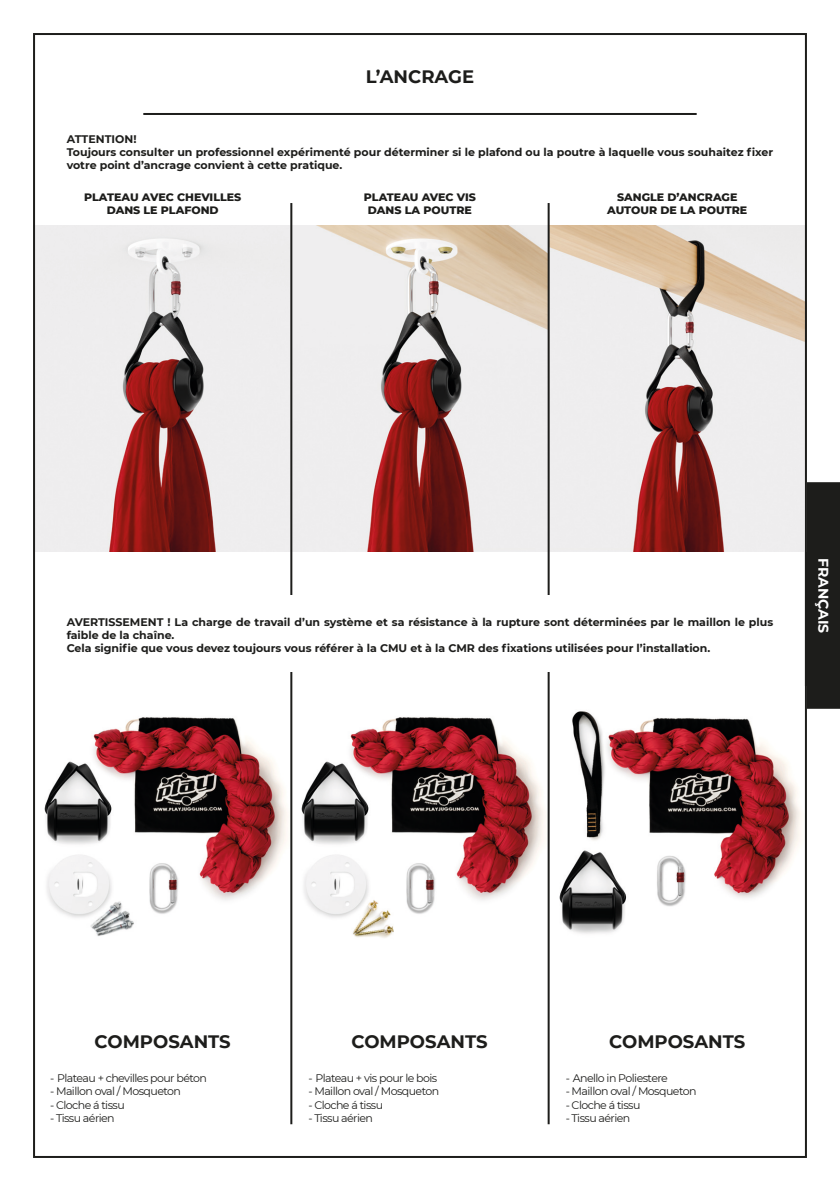
<style>
.page{position:relative;width:840px;height:1191px;background:#fff}
.page>*{position:absolute;margin:0;border:0;box-sizing:border-box;transform-origin:0 0}
.t1{font:700 18px "Montserrat";color:#1d1d1b}
.t2{font:700 14px "Montserrat";color:#fff}
.t3{font:700 11px/13.2px "Montserrat";color:#1d1d1b}
.t4{font:11px "Montserrat";letter-spacing:-.05em;color:#1d1d1b}
.t5{font:800 11px "Montserrat";color:#1d1d1b}
</style>
<div class="page">
<hr style="left:143px;top:113px;width:553px;height:2px;background:#1d1d1b">
<div style="left:806px;top:482px;width:33px;height:227px;background:#1d1d1b"></div>
<img style="left:36px;top:225px;width:767px;height:326px">
<img style="left:292px;top:685px;width:509px;height:260px">
<img style="left:44px;top:717px;width:244px;height:219px">
<hr style="left:547px;top:203px;width:2px;height:921px;background:#1d1d1b">
<hr style="left:290px;top:203px;width:2px;height:921px;background:#1d1d1b">
<div style="left:67px;top:595px;width:705px;height:77px;background:#fff"></div>
<p class="t1" style="left:365px;top:64px;width:110px">L’ANCRAGE</p>
<p class="t3" style="left:67px;top:132px;width:71px">ATTENTION!</p>
<p class="t3" style="left:67px;top:145px;width:707px">Toujours consulter un professionnel expérimenté pour déterminer si le plafond ou la poutre à laquelle vous souhaitez fixer votre point d’ancrage convient à cette pratique.</p>
<p class="t5" style="left:84px;top:189px;width:159px">PLATEAU AVEC CHEVILLES</p>
<p class="t5" style="left:107px;top:202px;width:113px">DANS LE PLAFOND</p>
<p class="t5" style="left:616px;top:189px;width:122px">SANGLE D’ANCRAGE</p>
<p class="t5" style="left:607px;top:202px;width:141px">AUTOUR DE LA POUTRE</p>
<p class="t5" style="left:364px;top:189px;width:114px">PLATEAU AVEC VIS</p>
<p class="t5" style="left:368px;top:202px;width:105px">DANS LA POUTRE</p>
<p class="t3" style="left:67px;top:615px;width:707px">AVERTISSEMENT ! La charge de travail d’un système et sa résistance à la rupture sont déterminées par le maillon le plus faible de la chaîne.</p>
<p class="t3" style="left:67px;top:641px;width:644px">Cela signifie que vous devez toujours vous référer à la CMU et à la CMR des fixations utilisées pour l’installation.</p>
<p class="t2" style="left:833px;top:557px;width:77px;rotate:90deg">FRANÇAIS</p>
<p class="t1" style="left:95px;top:1028px;width:138px">COMPOSANTS</p>
<p class="t1" style="left:351px;top:1028px;width:138px">COMPOSANTS</p>
<p class="t1" style="left:609px;top:1028px;width:138px">COMPOSANTS</p>
<p class="t4" style="left:565px;top:1070px;width:104px">- Anello in Poliestere</p>
<p class="t4" style="left:565px;top:1084px;width:132px">- Maillon oval / Mosqueton</p>
<p class="t4" style="left:565px;top:1097px;width:76px">- Cloche á tissu</p>
<p class="t4" style="left:565px;top:1110px;width:66px">- Tissu aérien</p>
<p class="t4" style="left:50px;top:1070px;width:158px">- Plateau + chevilles pour béton</p>
<p class="t4" style="left:50px;top:1084px;width:132px">- Maillon oval / Mosqueton</p>
<p class="t4" style="left:50px;top:1097px;width:76px">- Cloche á tissu</p>
<p class="t4" style="left:50px;top:1110px;width:66px">- Tissu aérien</p>
<p class="t4" style="left:308px;top:1070px;width:130px">- Plateau + vis pour le bois</p>
<p class="t4" style="left:308px;top:1084px;width:132px">- Maillon oval / Mosqueton</p>
<p class="t4" style="left:308px;top:1097px;width:76px">- Cloche á tissu</p>
<p class="t4" style="left:308px;top:1110px;width:66px">- Tissu aérien</p>
</div>
